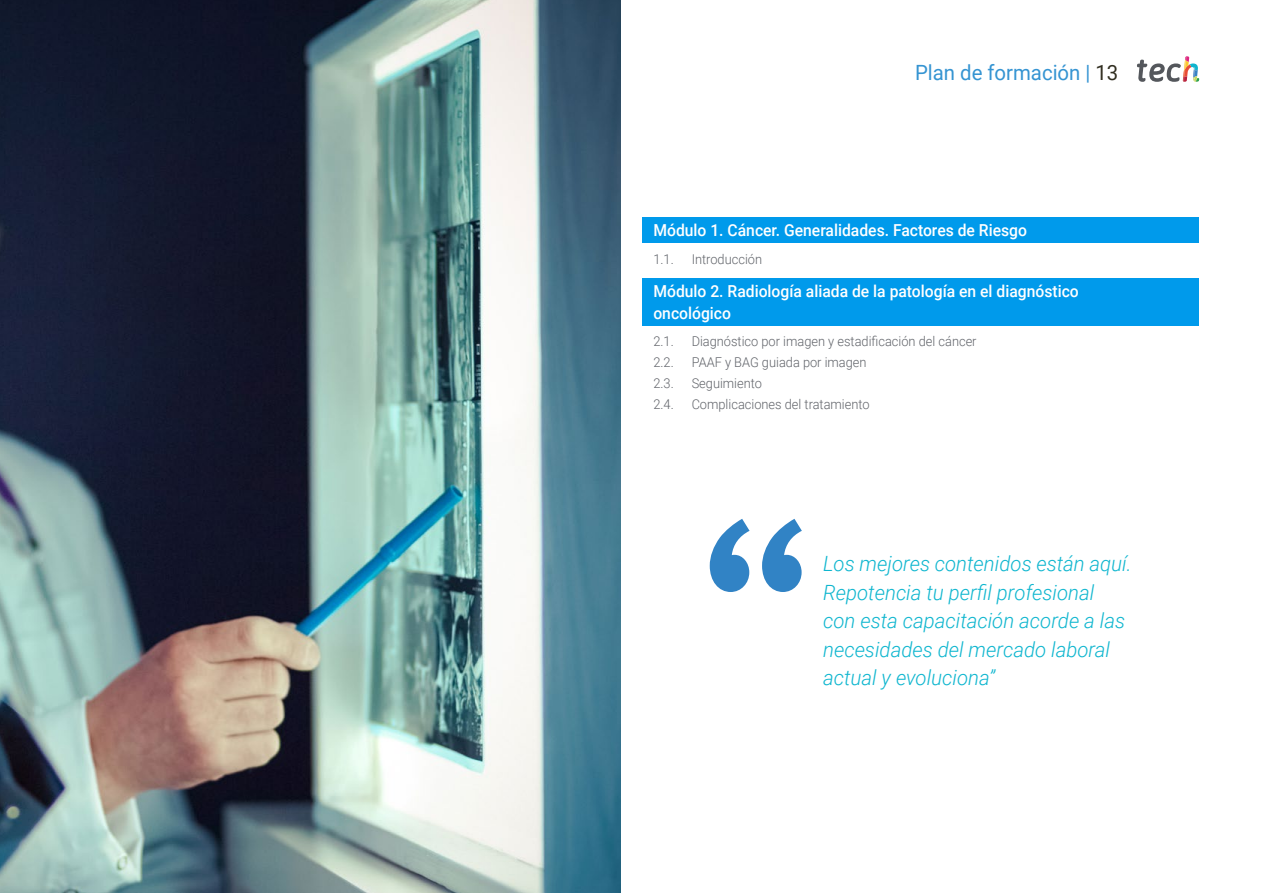
<style>
.page{position:relative;width:1263px;height:893px;background:#fff}
.page>*{position:absolute;margin:0;border:0;box-sizing:border-box;transform-origin:0 0}
.t1{font:italic 300 21px/28.5px "Roboto";color:#0fb6cf}
.t2{font:21px "Roboto";color:#3594d2}
.t3{font:500 16.5px/22.5px "Roboto";color:#fff;scale:.95 1}
.t4{font:300 13.5px "Roboto";color:#61646a;scale:.95 1}
.s1{color:#312e20}
</style>
<div class="page">
<img style="left:0;top:0;width:621px;height:893px">
<div style="left:642px;top:218px;width:557px;height:25px;background:#009aeb"></div>
<div style="left:642px;top:278px;width:557px;height:47px;background:#009aeb"></div>
<svg style="left:1137px;top:56px;width:62px;height:26px"></svg>
<svg style="left:710px;top:519px;width:92px;height:73px"></svg>
<h1 class="t2" style="left:915px;top:57px;width:205px">Plan de formación | <span class="s1">13</span></h1>
<p class="t3" style="left:653px;top:219px;width:395px">Módulo 1. Cáncer. Generalidades. Factores de Riesgo</p>
<p class="t4" style="left:653px;top:249px;width:23px">1.1.</p>
<p class="t4" style="left:692px;top:249px;width:76px">Introducción</p>
<p class="t3" style="left:653px;top:279px;width:449px">Módulo 2. Radiología aliada de la patología en el diagnóstico oncológico</p>
<p class="t4" style="left:653px;top:332px;width:23px">2.1.</p>
<p class="t4" style="left:692px;top:332px;width:301px">Diagnóstico por imagen y estadificación del cáncer</p>
<p class="t4" style="left:653px;top:353px;width:23px">2.2.</p>
<p class="t4" style="left:692px;top:353px;width:186px">PAAF y BAG guiada por imagen</p>
<p class="t4" style="left:653px;top:374px;width:23px">2.3.</p>
<p class="t4" style="left:692px;top:374px;width:76px">Seguimiento</p>
<p class="t4" style="left:653px;top:394px;width:23px">2.4.</p>
<p class="t4" style="left:692px;top:394px;width:189px">Complicaciones del tratamiento</p>
<h1 class="t1" style="left:823px;top:549px;width:310px">Los mejores contenidos están aquí.<br>Repotencia tu perfil profesional con esta capacitación acorde a las necesidades del mercado laboral actual y evoluciona”</h1>
</div>
